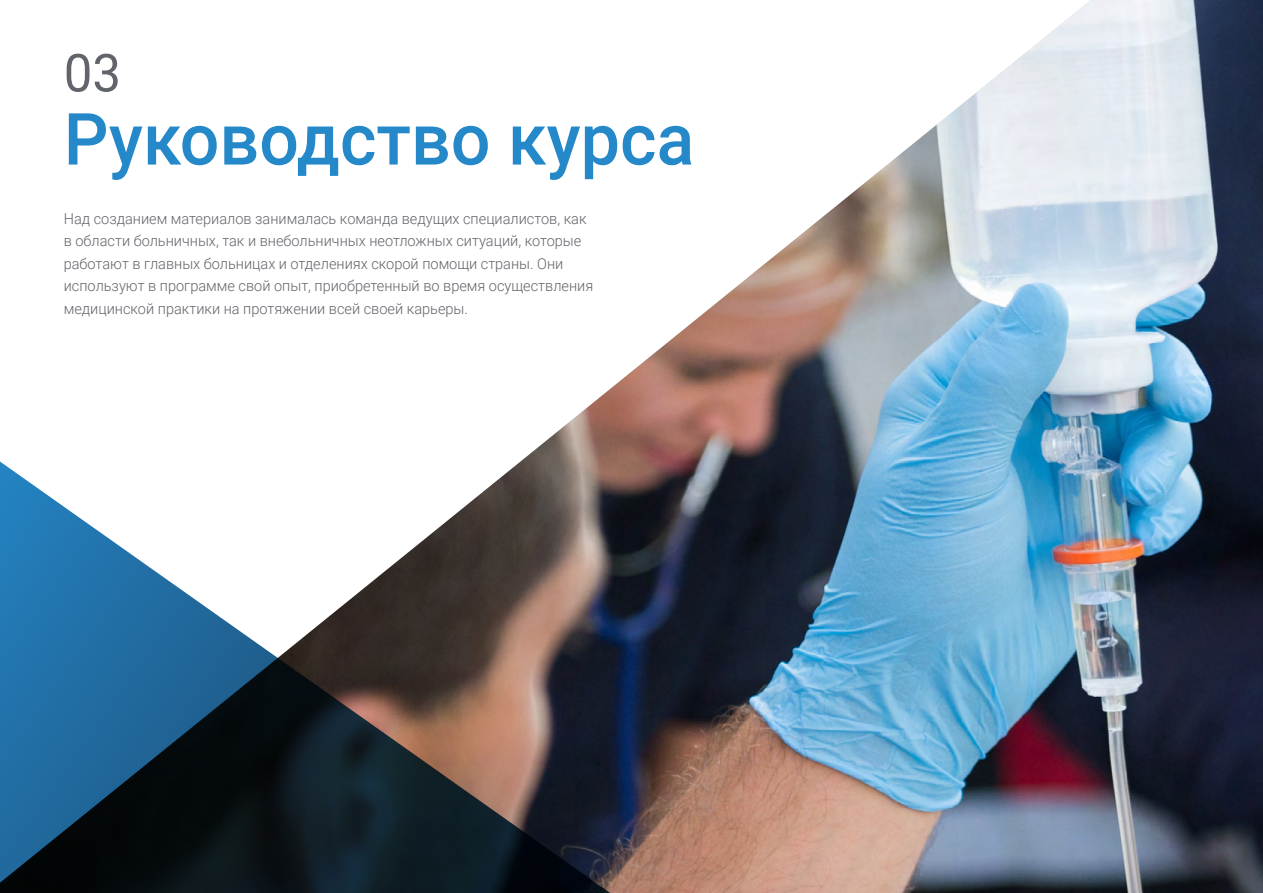
<style>
.page{position:relative;width:1263px;height:893px;background:#fff}
.page>*{position:absolute;margin:0;border:0;box-sizing:border-box;transform-origin:0 0}
.t1{font:500 72px "Roboto";color:#2488c9}
.t2{font:52.5px "Roboto";color:#61646a}
.t3{font:300 15px/22.5px "Roboto";color:#61646a}
</style>
<div class="page">
<img style="left:540px;top:0;width:723px;height:893px">
<svg style="left:0;top:446px;width:640px;height:447px"></svg>
<h2 class="t2" style="left:64px;top:36px;width:59px">03</h2>
<h1 class="t1" style="left:64px;top:89px;width:632px">Руководство курса</h1>
<p class="t3" style="left:64px;top:207px;width:531px">Над созданием материалов занималась команда ведущих специалистов, как в области больничных, так и внебольничных неотложных ситуаций, которые работают в главных больницах и отделениях скорой помощи страны. Они используют в программе свой опыт, приобретенный во время осуществления медицинской практики на протяжении всей своей карьеры.</p>
</div>
